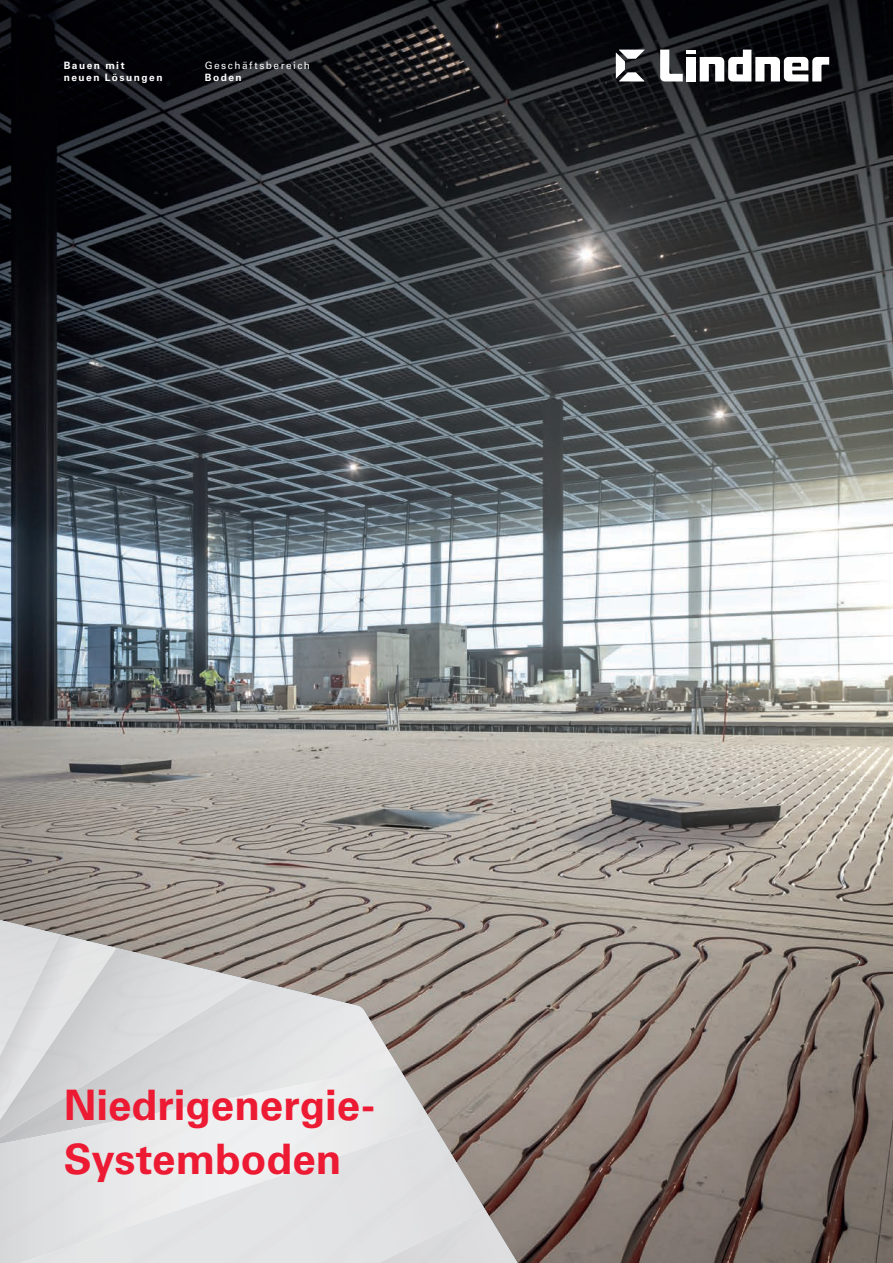
<style>
.page{position:relative;width:893px;height:1263px;background:#fff}
.page>*{position:absolute;margin:0;border:0;box-sizing:border-box;transform-origin:0 0}
.t1{font:700 42px/54px "Univers LT Pro 65";color:#ed1a33}
.t2{font:700 10.2px/12.1px "Univers LT Pro 65";letter-spacing:.145em;color:#fff}
.t3{font:10.2px "Univers LT Pro 55 Roman";letter-spacing:.145em;color:#fff}
</style>
<div class="page">
<img style="left:0;top:0;width:893px;height:1263px">
<svg style="left:116px;top:914px;width:409px;height:296px;background:#998f87"></svg>
<img style="left:339px;top:1001px;width:54px;height:56px">
<div style="left:310px;top:994px;width:29px;height:71px;background:#e5e6e7"></div>
<img style="left:252px;top:980px;width:58px;height:85px">
<img style="left:338px;top:1057px;width:59px;height:8px">
<svg style="left:116px;top:948px;width:136px;height:117px;background:#d0cfd0"></svg>
<svg style="left:116px;top:1065px;width:317px;height:60px;background:#dfdfdf"></svg>
<svg style="left:0;top:1125px;width:485px;height:138px;background:#e0e0e1"></svg>
<svg style="left:353px;top:1210px;width:172px;height:53px;background:#d2d1d2"></svg>
<svg style="left:0;top:914px;width:116px;height:243px;background:#d0d0d1"></svg>
<svg style="left:660px;top:50px;width:169px;height:31px"></svg>
<svg style="left:616px;top:50px;width:29px;height:31px"></svg>
<p class="t2" style="left:64px;top:59px;width:100px">Bauen mit neuen Lösungen</p>
<p class="t3" style="left:205px;top:59px;width:107px">Geschäftsbereich</p>
<p class="t2" style="left:205px;top:71px;width:38px">Boden</p>
<p class="t1" style="left:64px;top:1076px;width:313px">Niedrigenergie-<br>Systemboden</p>
</div>
